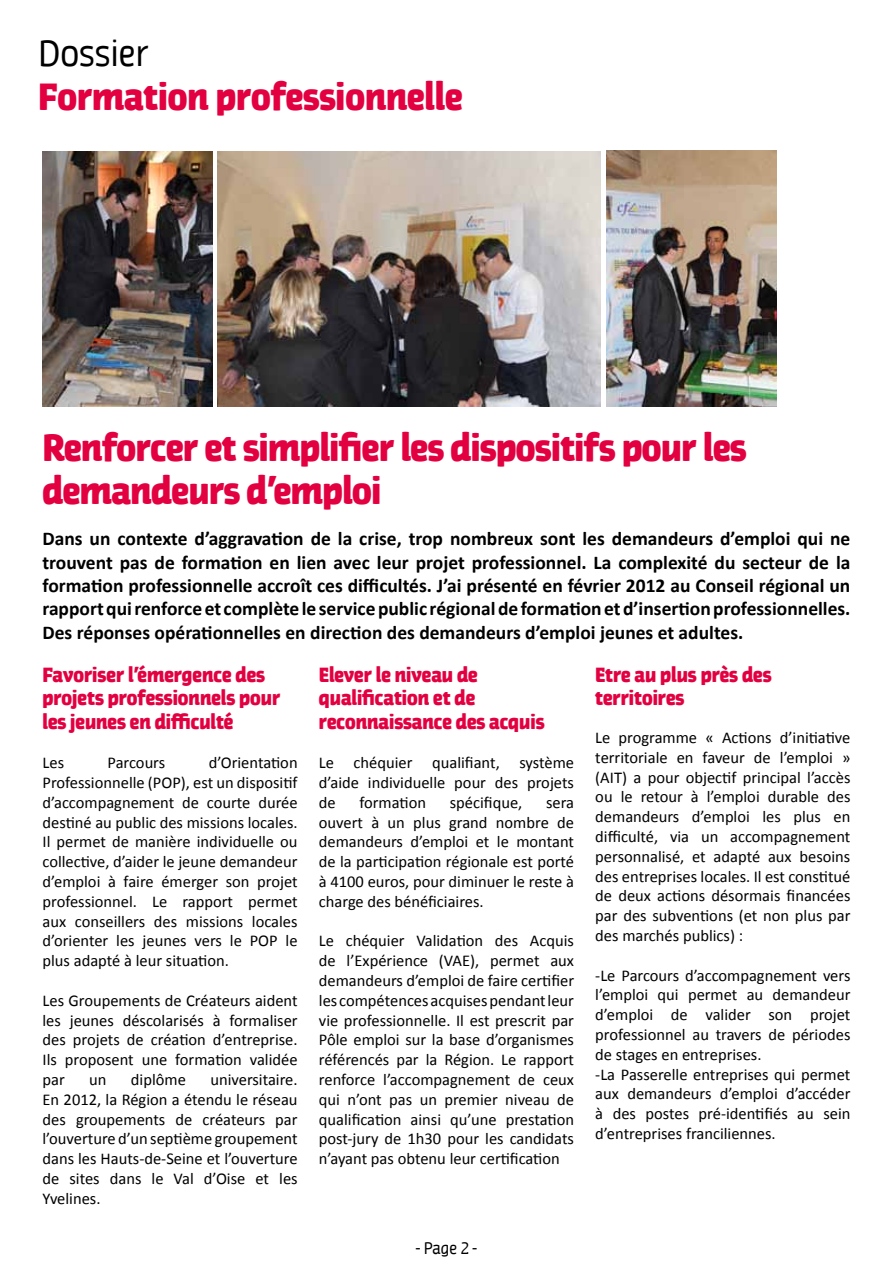
<style>
.page{position:relative;width:893px;height:1263px;background:#fff}
.page>*{position:absolute;margin:0;border:0;box-sizing:border-box;transform-origin:0 0}
.t1{font:900 36px/43.2px "Jaures";letter-spacing:-.01em;color:#e20040}
.t2{font:36px "Jaures";color:#000}
.t3{font:700 19.5px/23.4px "Calibri";color:#000;text-align:justify}
.t4{font:900 19.5px/23.4px "Jaures";color:#e20040}
.t5{font:16.5px/19.8px "Calibri";color:#000;text-align:justify}
.t6{font:16.5px "Jaures";color:#000}
</style>
<div class="page">
<img style="left:43px;top:151px;width:170px;height:256px">
<img style="left:218px;top:151px;width:382px;height:255px">
<img style="left:607px;top:151px;width:170px;height:255px">
<h1 class="t2" style="left:38px;top:34px;width:111px">Dossier</h1>
<h1 class="t1" style="left:38px;top:75px;width:426px">Formation professionnelle</h1>
<h1 class="t1" style="left:43px;top:426px;width:705px">Renforcer et simplifier les dispositifs pour les demandeurs d’emploi</h1>
<p class="t3" style="left:43px;top:527px;width:809px">Dans un contexte d’aggravation de la crise, trop nombreux sont les demandeurs d’emploi qui ne trouvent pas de formation en lien avec leur projet professionnel. La complexité du secteur de la formation professionnelle accroît ces difficultés. J’ai présenté en février 2012 au Conseil régional un rapport qui renforce et complète le service public régional de formation et d’insertion professionnelles.<br>Des réponses opérationnelles en direction des demandeurs d’emploi jeunes et adultes.</p>
<p class="t4" style="left:43px;top:663px;width:239px">Favoriser l’émergence des projets professionnels pour les jeunes en difficulté</p>
<p class="t5" style="left:43px;top:753px;width:23px">Les</p>
<p class="t5" style="left:108px;top:753px;width:59px">Parcours</p>
<p class="t5" style="left:43px;top:753px;width:257px;text-indent:166px">d’Orientation Professionnelle (POP), est un dispositif d’accompagnement de courte durée destiné au public des missions locales.<br>Il permet de manière individuelle ou collective, d’aider le jeune demandeur d’emploi à faire émerger son projet professionnel. Le rapport permet aux conseillers des missions locales d’orienter les jeunes vers le POP le plus adapté à leur situation.</p>
<p class="t5" style="left:43px;top:990px;width:257px">Les Groupements de Créateurs aident les jeunes déscolarisés à formaliser des projets de création d’entreprise.<br>Ils proposent une formation validée par</p>
<p class="t5" style="left:89px;top:1070px;width:19px">un</p>
<p class="t5" style="left:131px;top:1070px;width:56px">diplôme</p>
<p class="t5" style="left:43px;top:1070px;width:257px;text-indent:168px">universitaire.<br>En 2012, la Région a étendu le réseau des groupements de créateurs par l’ouverture d’un septième groupement dans les Hauts-de-Seine et l’ouverture de sites dans le Val d’Oise et les Yvelines.</p>
<p class="t4" style="left:319px;top:663px;width:227px">Elever le niveau de qualification et de reconnaissance des acquis</p>
<p class="t5" style="left:319px;top:753px;width:257px">Le chéquier qualifiant, système d’aide individuelle pour des projets de</p>
<p class="t5" style="left:359px;top:792px;width:68px">formation</p>
<p class="t5" style="left:450px;top:792px;width:74px">spécifique,</p>
<p class="t5" style="left:319px;top:792px;width:257px;text-indent:227px">sera ouvert à un plus grand nombre de demandeurs d’emploi et le montant de la participation régionale est porté à 4100 euros, pour diminuer le reste à charge des bénéficiaires.</p>
<p class="t5" style="left:319px;top:931px;width:257px">Le chéquier Validation des Acquis de l’Expérience (VAE), permet aux demandeurs d’emploi de faire certifier les compétences acquises pendant leur vie professionnelle. Il est prescrit par Pôle emploi sur la base d’organismes référencés par la Région. Le rapport renforce l’accompagnement de ceux qui n’ont pas un premier niveau de qualification ainsi qu’une prestation post-jury de 1h30 pour les candidats n’ayant pas obtenu leur certification</p>
<p class="t6" style="left:416px;top:1239px;width:63px">- Page 2 -</p>
<p class="t4" style="left:595px;top:663px;width:178px">Etre au plus près des territoires</p>
<p class="t5" style="left:595px;top:728px;width:257px">Le programme « Actions d’initiative territoriale en faveur de l’emploi » (AIT) a pour objectif principal l’accès ou le retour à l’emploi durable des demandeurs d’emploi les plus en difficulté, via un accompagnement personnalisé, et adapté aux besoins des entreprises locales. Il est constitué de deux actions désormais financées par des subventions (et non plus par des marchés publics) :</p>
<p class="t5" style="left:595px;top:965px;width:257px;text-align:left">-Le Parcours d’accompagnement vers l’emploi qui permet au demandeur d’emploi de valider son projet professionnel au travers de périodes de stages en entreprises.<br>-La Passerelle entreprises qui permet aux demandeurs d’emploi d’accéder à des postes pré-identifiés au sein d’entreprises franciliennes.</p>
</div>
